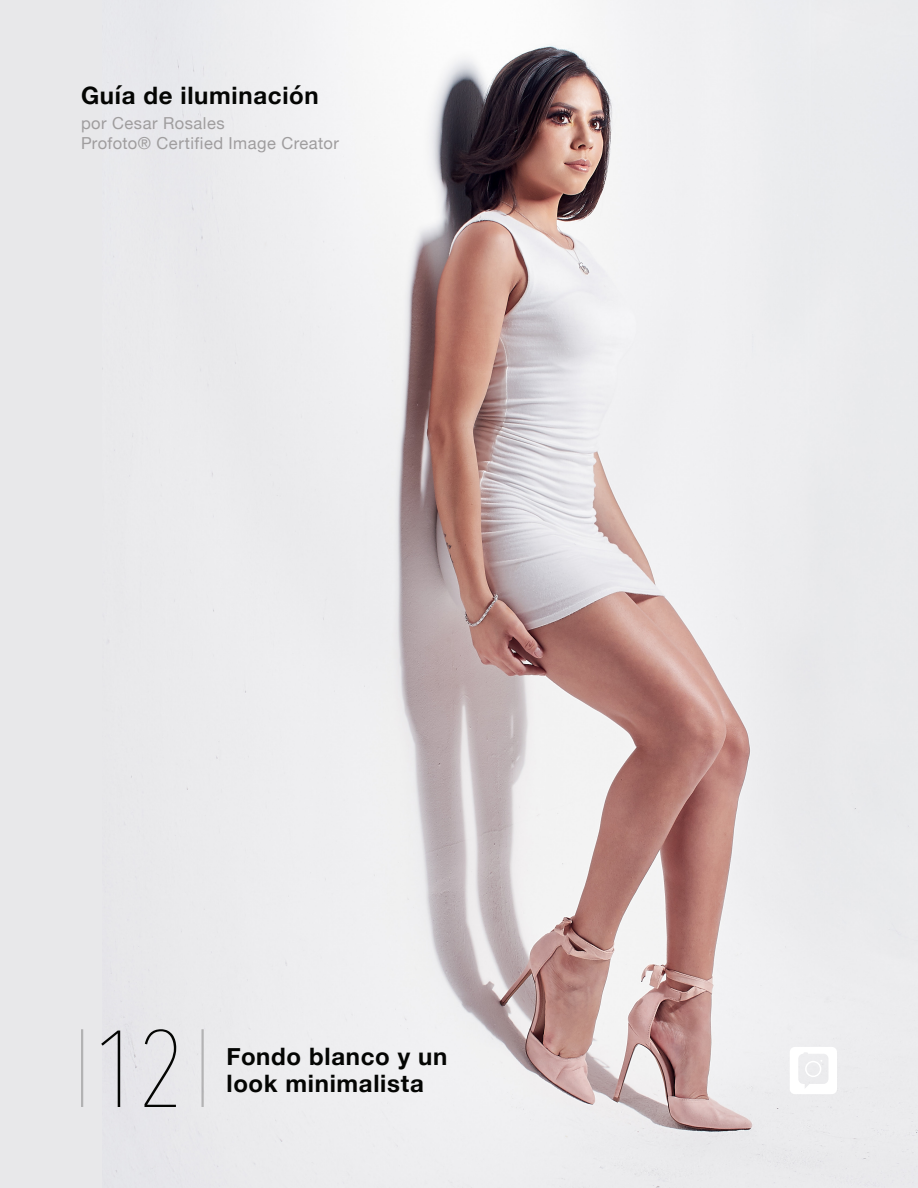
<style>
.page{position:relative;width:918px;height:1188px;background:#fff}
.page>*{position:absolute;margin:0;border:0;box-sizing:border-box;transform-origin:0 0}
.t1{font:200 108px "Avenir Next Condensed";color:#040503}
.Titulo{font:700 24px "Helvetica Neue";letter-spacing:.03em;color:#040503}
.Titulo-2{font:16.5px "Helvetica Neue";letter-spacing:.03em;color:#9f9d9e}
</style>
<div class="page">
<img style="left:102px;top:0;width:816px;height:1188px">
<div style="left:0;top:0;width:102px;height:1188px;background:#e8e8ea"></div>
<hr style="left:81px;top:1029px;width:2px;height:78px;background:#7d7c7c">
<hr style="left:201px;top:1029px;width:3px;height:78px;background:#7d7c7c">
<svg style="left:790px;top:1047px;width:47px;height:47px"></svg>
<p class="Titulo" style="left:81px;top:77px;width:239px">Guía de iluminación</p>
<p class="Titulo-2" style="left:81px;top:111px;width:145px">por Cesar Rosales</p>
<p class="Titulo-2" style="left:81px;top:131px;width:260px">Profoto® Certified Image Creator</p>
<p class="t1" style="left:91px;top:1005px;width:97px">12</p>
<p class="Titulo" style="left:227px;top:1038px;width:222px">Fondo blanco y un</p>
<p class="Titulo" style="left:227px;top:1065px;width:199px">look minimalista</p>
</div>
